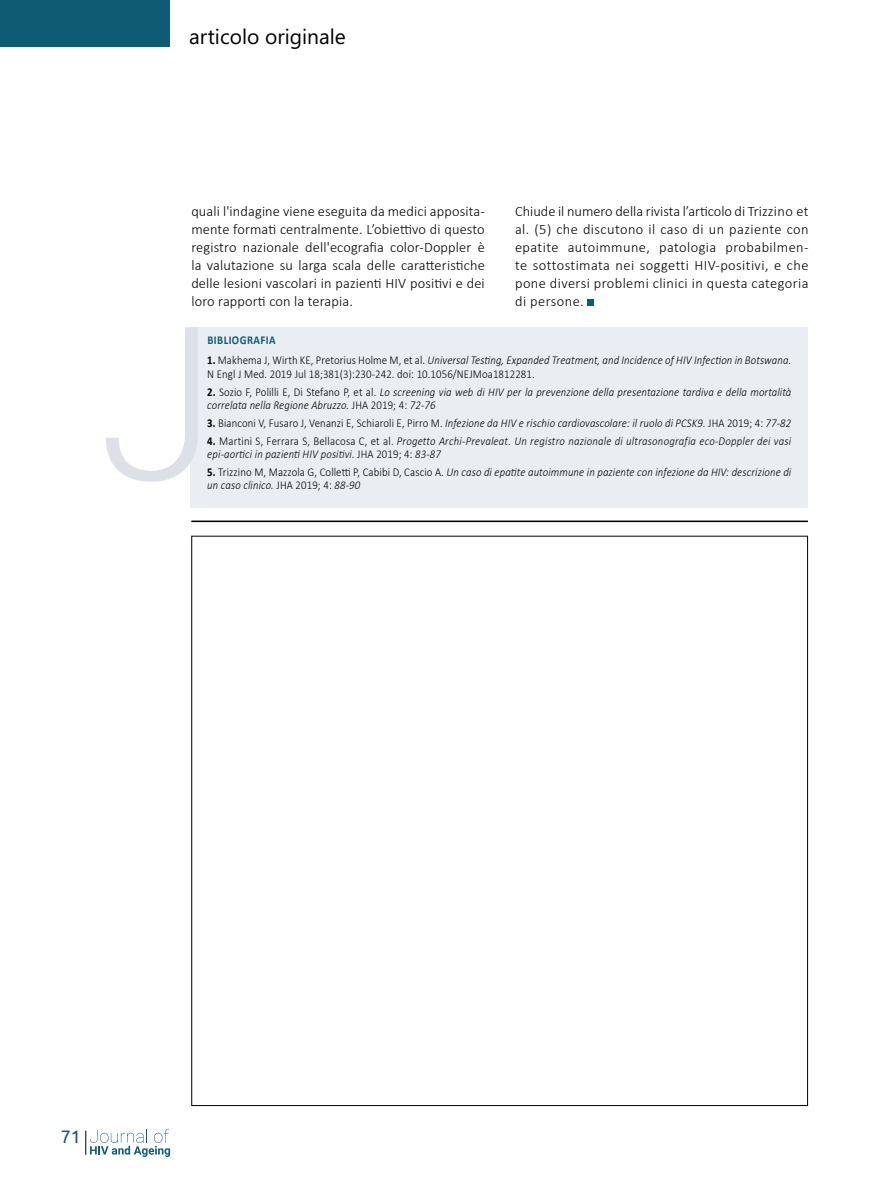
<style>
.page{position:relative;width:893px;height:1191px;background:#fff}
.page>*{position:absolute;margin:0;border:0;box-sizing:border-box;transform-origin:0 0}
.t1{font:21px "Segoe WP";color:#000}
.t2{font:18px "Ubuntu";color:#0f5b73}
.t3{font:300 14.4px/18px "Calibri";letter-spacing:.01em;color:#000;text-align:justify}
.t4{font:italic 300 12px/13.5px "Calibri";letter-spacing:.01em;color:#000;scale:.9 1}
.t5{font:300 12px/13.5px "Calibri";letter-spacing:.01em;color:#000;scale:.9 1}
.t6{font:700 12px "Calibri";letter-spacing:.04em;color:#115b74;scale:.9 1}
.s1{font-weight:700}
.s2{font-style:italic}
.s3{font-weight:700;font-style:normal}
.s4{font-style:normal}
</style>
<div class="page">
<div style="left:0;top:0;width:170px;height:47px;background:#0f5b73"></div>
<svg style="left:85px;top:1128px;width:85px;height:29px"></svg>
<div style="left:588px;top:299px;width:6px;height:7px;background:#115b74"></div>
<div style="left:191px;top:327px;width:617px;height:180px;background:#eaedf1"></div>
<svg style="left:106px;top:327px;width:92px;height:155px"></svg>
<hr style="left:191px;top:520px;width:617px;height:2px;background:#000">
<h1 class="t1" style="left:189px;top:22px;width:158px">articolo originale</h1>
<p class="t3" style="left:191px;top:202px;width:295px">quali l'indagine viene eseguita da medici apposita&shy;mente formati centralmente. L’obiettivo di questo registro nazionale dell'ecografia color-Doppler è la valutazione su larga scala delle caratteristiche delle lesioni vascolari in pazienti HIV positivi e dei loro rapporti con la terapia.</p>
<p class="t3" style="left:515px;top:202px;width:295px">Chiude il numero della rivista l’articolo di Trizzino et al. (5) che discutono il caso di un paziente con epatite autoimmune, patologia probabilmen&shy;te sottostimata nei soggetti HIV-positivi, e che pone diversi problemi clinici in questa categoria di persone.</p>
<p class="t6" style="left:207px;top:332px;width:77px">BIBLIOGRAFIA</p>
<p class="t5" style="left:207px;top:353px;width:650px"><span class="s1">1.</span> Makhema J, Wirth KE, Pretorius Holme M, et al. <span class="s2">Universal Testing, Expanded Treatment, and Incidence of HIV Infection in Botswana.<br></span>N Engl J Med. 2019 Jul 18;381(3):230-242. doi: 10.1056/NEJMoa1812281.</p>
<p class="t4" style="left:207px;top:385px;width:651px"><span class="s3">2.</span> <span class="s4">Sozio F, Polilli E, Di Stefano P, et al.</span> Lo screening via web di HIV per la prevenzione della presentazione tardiva e della mortalità correlata nella Regione Abruzzo. <span class="s4">JHA 2019; 4:</span> 72-76</p>
<p class="t4" style="left:207px;top:416px;width:650px"><span class="s3">3.</span> <span class="s4">Bianconi V, Fusaro J, Venanzi E, Schiaroli E, Pirro M.</span> Infezione da HIV e rischio cardiovascolare: il ruolo di PCSK9. <span class="s4">JHA 2019; 4:</span> 77-82</p>
<p class="t4" style="left:207px;top:434px;width:651px"><span class="s3">4.</span> <span class="s4">Martini S, Ferrara S, Bellacosa C, et al.</span> Progetto Archi-Prevaleat. Un registro nazionale di ultrasonografia eco-Doppler dei vasi epi-aortici in pazienti HIV positivi. <span class="s4">JHA 2019; 4:</span> 83-87</p>
<p class="t4" style="left:207px;top:465px;width:650px"><span class="s3">5.</span> <span class="s4">Trizzino M, Mazzola G, Colletti P, Cabibi D, Cascio A.</span> Un caso di epatite autoimmune in paziente con infezione da HIV: descrizione di un caso clinico. <span class="s4">JHA 2019; 4:</span> 88-90</p>
<h2 class="t2" style="left:61px;top:1125px;width:22px">71</h2>
</div>
